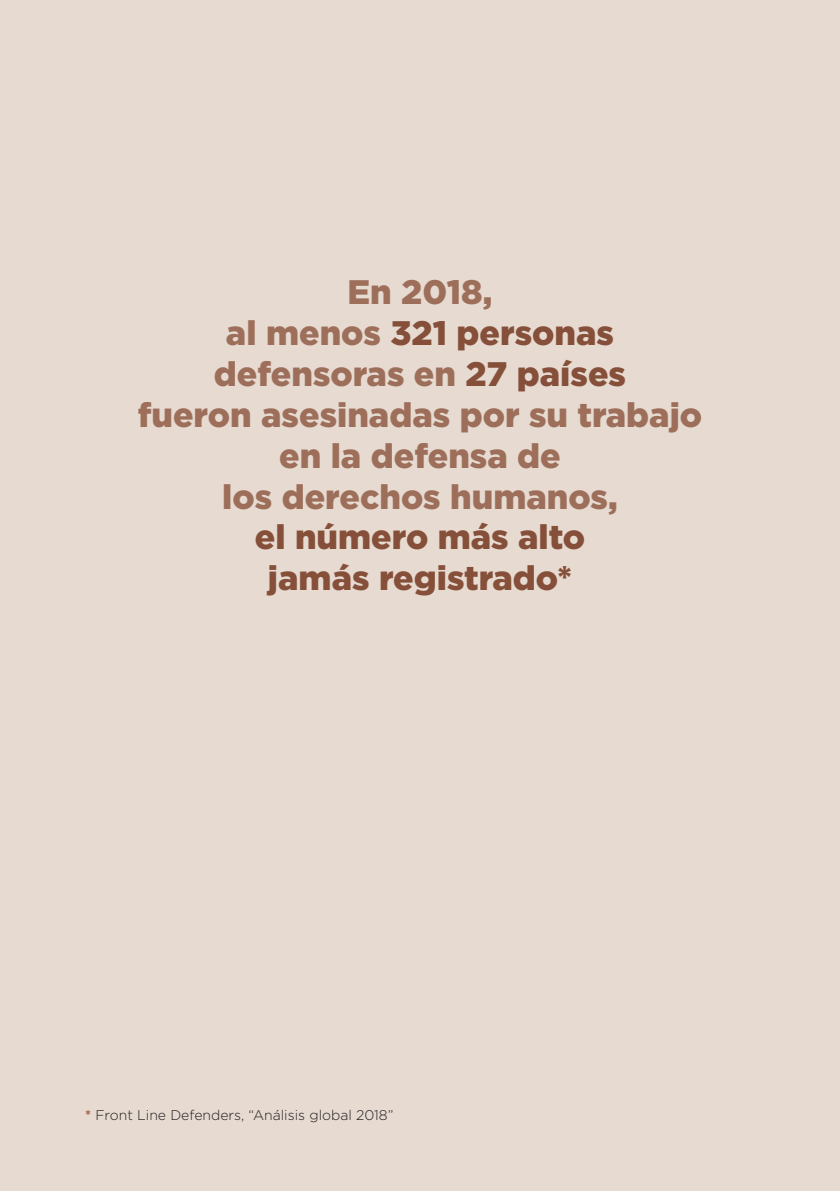
<style>
.page{position:relative;width:840px;height:1191px;background:#fff}
.page>*{position:absolute;margin:0;border:0;box-sizing:border-box;transform-origin:0 0}
.t1{font:900 34px/40.8px "Gotham";color:#9d6f5b;text-align:center}
.t2{font:900 34px/40.8px "Gotham";color:#854f39;text-align:center}
.t3{font:300 14px "Gotham";color:#231f20}
.s1{color:#854f39}
.s2{font-weight:700;color:#a66248}
</style>
<div class="page">
<div style="left:0;top:0;width:839px;height:1191px;background:#e6dad1"></div>
<p class="t1" style="left:138px;top:272px;width:565px">En 2018,<br>al menos <span class="s1">321 personas </span>defensoras en <span class="s1">27 países<br></span>fueron asesinadas por su trabajo en la defensa de<br>los derechos humanos,</p>
<p class="t2" style="left:255px;top:516px;width:332px">el número más alto jamás registrado*</p>
<p class="t3" style="left:85px;top:1106px;width:310px"><span class="s2">*</span> Front Line Defenders, “Análisis global 2018”</p>
</div>
